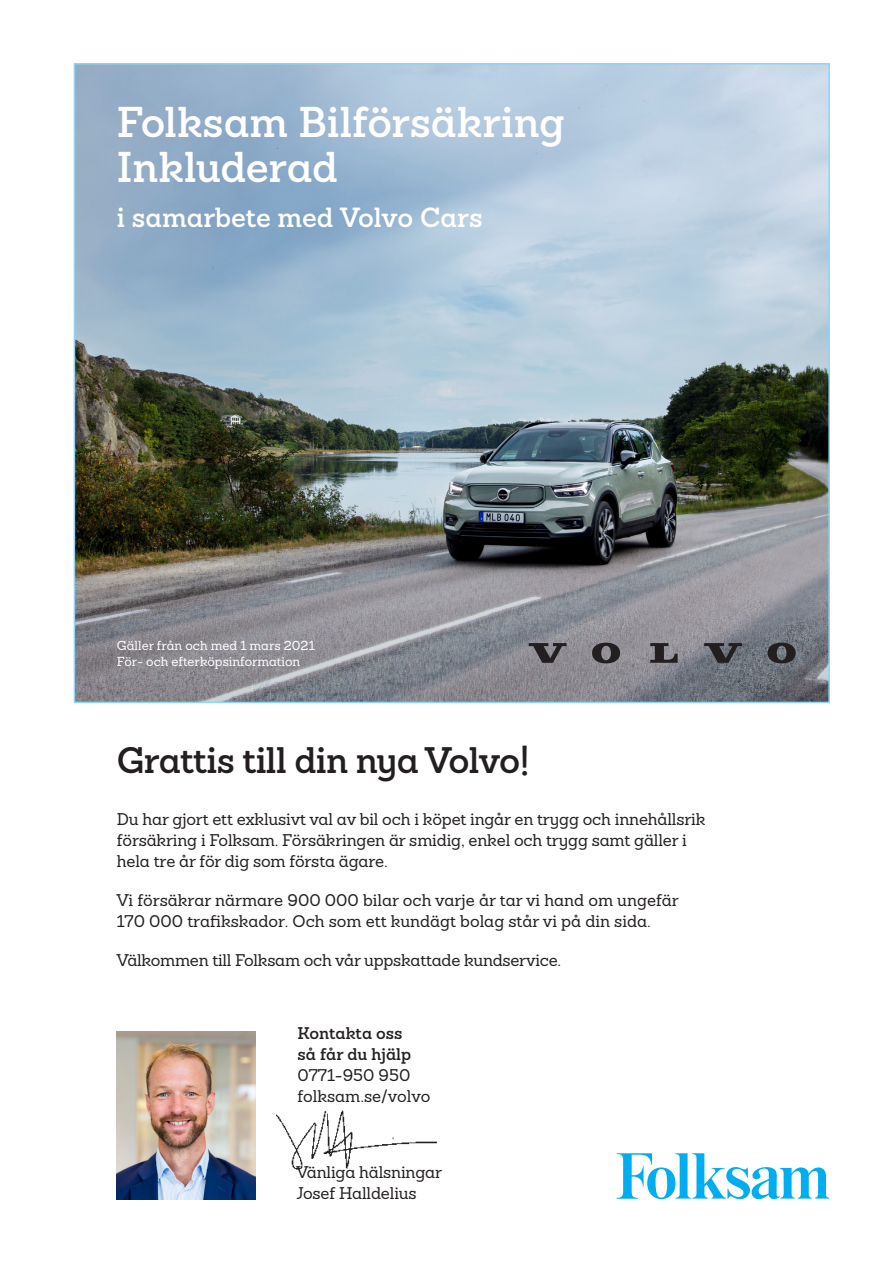
<style>
.page{position:relative;width:893px;height:1263px;background:#fff}
.page>*{position:absolute;margin:0;border:0;box-sizing:border-box;transform-origin:0 0}
.H2_Rubrik_24_26{font:600 42px/45px "Sanchez Folksam";letter-spacing:-.005em;color:#fff}
.Sälj_rubrik_24_p_sem{font:600 36px "Sanchez Folksam";letter-spacing:-.02em;color:#231f20}
.H2_Rubrik_24_26-2{font:600 27px "Sanchez Folksam";letter-spacing:-.005em;color:#fff}
.Sälj_ingress{font:500 16.5px/21px "Sanchez Folksam";letter-spacing:-.01em;color:#231f20}
.Datum_och_adress_oms{font:500 12.75px "Sanchez Folksam";color:#fff}
.s1{font-weight:600}
</style>
<div class="page">
<img style="left:77px;top:66px;width:750px;height:634px">
<svg style="left:617px;top:1153px;width:212px;height:47px"></svg>
<img style="left:276px;top:1110px;width:161px;height:60px">
<img style="left:117px;top:1031px;width:138px;height:168px">
<svg style="left:529px;top:643px;width:38px;height:20px"></svg>
<svg style="left:650px;top:643px;width:28px;height:20px"></svg>
<svg style="left:592px;top:643px;width:28px;height:20px"></svg>
<svg style="left:704px;top:643px;width:38px;height:20px"></svg>
<svg style="left:768px;top:643px;width:28px;height:20px"></svg>
<p class="H2_Rubrik_24_26" style="left:117px;top:100px;width:449px">Folksam Bilförsäkring<br>Inkluderad</p>
<p class="H2_Rubrik_24_26-2" style="left:117px;top:200px;width:367px">i samarbete med Volvo Cars</p>
<p class="Datum_och_adress_oms" style="left:117px;top:637px;width:199px">Gäller från och med 1 mars 2021</p>
<p class="Datum_och_adress_oms" style="left:117px;top:653px;width:185px">För- och efterköpsinformation</p>
<p class="Sälj_rubrik_24_p_sem" style="left:117px;top:736px;width:415px">Grattis till din nya Volvo!</p>
<p class="Sälj_ingress" style="left:117px;top:808px;width:590px">Du har gjort ett exklusivt val av bil och i köpet ingår en trygg och innehållsrik försäkring i Folksam. Försäkringen är smidig, enkel och trygg samt gäller i hela tre år för dig som första ägare.</p>
<p class="Sälj_ingress" style="left:117px;top:889px;width:563px">Vi försäkrar närmare 900 000 bilar och varje år tar vi hand om ungefär<br>170 000 trafikskador. Och som ett kundägt bolag står vi på din sida.</p>
<p class="Sälj_ingress" style="left:117px;top:949px;width:446px">Välkommen till Folksam och vår uppskattade kundservice.</p>
<p class="Sälj_ingress" style="left:297px;top:1023px;width:134px"><span class="s1">Kontakta oss<br>så får du hjälp<br></span>0771-950 950 folksam.se/volvo</p>
<p class="Sälj_ingress" style="left:296px;top:1162px;width:147px">Vänliga hälsningar<br>Josef Halldelius</p>
</div>
